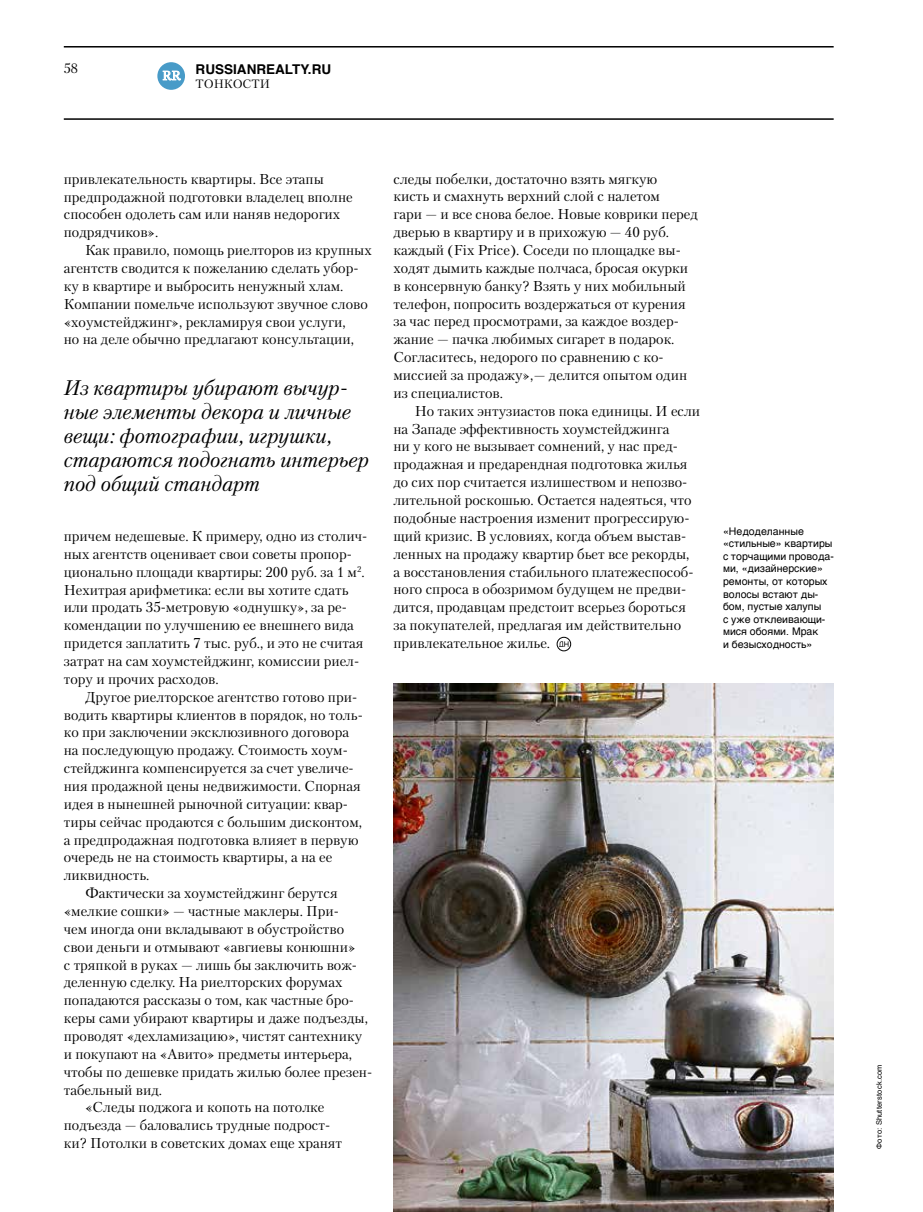
<style>
.page{position:relative;width:923px;height:1212px;background:#fff}
.page>*{position:absolute;margin:0;border:0;box-sizing:border-box;transform-origin:0 0}
.t1{font:italic 21px/24px "Petersburg TF";color:#000}
.t2{font:14.25px/17.9px "Petersburg TF";color:#000}
.t3{font:700 13.5px "Helvetica TF";color:#000}
.t4{font:13.5px "Petersburg TF";color:#000}
.t5{font:12.6px "Petersburg TF";color:#fff}
.t6{font:12px "Petersburg TF";color:#000}
.t7{font:10.5px/12.6px "Helvetica TF";color:#000}
.t8{font:7.5px "Helvetica TF";letter-spacing:.025em;color:#000}
</style>
<div class="page">
<hr style="left:64px;top:118px;width:769px;height:2px;background:#000">
<hr style="left:64px;top:46px;width:769px;height:2px;background:#000">
<div style="left:157px;top:62px;width:28px;height:28px;background:#489bc8;border-radius:50%"></div>
<svg style="left:163px;top:71px;width:18px;height:9px"></svg>
<div style="left:557px;top:637px;width:14px;height:14px;border:1px solid #000;border-radius:50%"></div>
<svg style="left:559px;top:641px;width:9px;height:6px"></svg>
<img style="left:393px;top:684px;width:440px;height:528px">
<p class="t4" style="left:64px;top:60px;width:16px">58</p>
<p class="t3" style="left:196px;top:58px;width:137px">RUSSIANREALTY.RU</p>
<p class="t6" style="left:196px;top:77px;width:39px">Тонкос</p>
<p class="t6" style="left:251px;top:77px;width:17px">ти</p>
<p class="t5" style="left:162px;top:68px;width:20px">RR</p>
<p class="t2" style="left:64px;top:170px;width:290px">привлекательность квартиры. Все этапы предпродажной подготовки владелец вполне способен одолеть сам или наняв недорогих подрядчиков».</p>
<p class="t2" style="left:64px;top:241px;width:309px;text-indent:21px">Как правило, помощь риелторов из крупных агентств сводится к пожеланию сделать убор&shy;ку в квартире и выбросить ненужный хлам.<br>Компании помельче используют звучное слово «хоумстейджинг», рекламируя свои услуги,<br>но на деле обычно предлагают консультации,</p>
<h1 class="t1" style="left:64px;top:375px;width:307px">Из квартиры убирают вычур&shy;ные элементы декора и личные вещи: фотографии, игрушки, стараются подогнать интерьер под общий стандарт</h1>
<p class="t2" style="left:64px;top:527px;width:305px">причем недешевые. К примеру, одно из столич&shy;ных агентств оценивает свои советы пропор&shy;ционально площади квартиры: 200 руб. за 1 м<sup>2</sup>.<br>Нехитрая арифметика: если вы хотите сдать или продать 35-метровую «однушку», за ре&shy;комендации по улучшению ее внешнего вида придется заплатить 7 тыс. руб., и это не считая затрат на сам хоумстейджинг, комиссии риел&shy;тору и прочих расходов.</p>
<p class="t2" style="left:85px;top:687px;width:274px">Другое риелторское агентство готово при-</p>
<p class="t2" style="left:64px;top:705px;width:300px">водить квартиры клиентов в порядок, но толь-</p>
<p class="t2" style="left:64px;top:723px;width:287px">ко при заключении эксклюзивного договора</p>
<p class="t2" style="left:64px;top:741px;width:286px">на последующую продажу. Стоимость хоум-</p>
<p class="t2" style="left:64px;top:759px;width:291px">стейджинга компенсируется за счет увеличе-</p>
<p class="t2" style="left:64px;top:777px;width:298px">ния продажной цены недвижимости. Спорная</p>
<p class="t2" style="left:64px;top:795px;width:286px">идея в нынешней рыночной ситуации: квар-</p>
<p class="t2" style="left:64px;top:812px;width:300px">тиры сейчас продаются с большим дисконтом,</p>
<p class="t2" style="left:64px;top:830px;width:296px">а предпродажная подготовка влияет в первую</p>
<p class="t2" style="left:64px;top:848px;width:270px">очередь не на стоимость квартиры, а на ее</p>
<p class="t2" style="left:64px;top:866px;width:87px">ликвидность.</p>
<p class="t2" style="left:85px;top:884px;width:254px">Фактически за хоумстейджинг берутся</p>
<p class="t2" style="left:64px;top:902px;width:277px">«мелкие сошки» — частные маклеры. При-</p>
<p class="t2" style="left:64px;top:919px;width:282px">чем иногда они вкладывают в обустройство</p>
<p class="t2" style="left:64px;top:937px;width:293px">свои деньги и отмывают «авгиевы конюшни»</p>
<p class="t2" style="left:64px;top:955px;width:293px">с тряпкой в руках — лишь бы заключить вож-</p>
<p class="t2" style="left:64px;top:973px;width:280px">деленную сделку. На риелторских форумах</p>
<p class="t2" style="left:64px;top:991px;width:292px">попадаются рассказы о том, как частные бро-</p>
<p class="t2" style="left:64px;top:1009px;width:306px">керы сами убирают квартиры и даже подъезды,</p>
<p class="t2" style="left:64px;top:1027px;width:300px">проводят «дехламизацию», чистят сантехнику</p>
<p class="t2" style="left:64px;top:1044px;width:290px">и покупают на «Авито» предметы интерьера,</p>
<p class="t2" style="left:64px;top:1062px;width:310px">чтобы по дешевке придать жилью более презен-</p>
<p class="t2" style="left:64px;top:1080px;width:100px">табельный вид.</p>
<p class="t2" style="left:85px;top:1098px;width:241px">«Следы поджога и копоть на потолке</p>
<p class="t2" style="left:64px;top:1116px;width:268px">подъезда — баловались трудные подрост-</p>
<p class="t2" style="left:64px;top:1134px;width:280px">ки? Потолки в советских домах еще хранят</p>
<p class="t2" style="left:393px;top:169px;width:306px">следы побелки, достаточно взять мягкую<br>кисть и смахнуть верхний слой с налетом<br>гари — и все снова белое. Новые коврики перед дверью в квартиру и в прихожую — 40 руб. каждый (Fix Price). Соседи по площадке вы&shy;ходят дымить каждые полчаса, бросая окурки в консервную банку? Взять у них мобильный телефон, попросить воздержаться от курения за час перед просмотрами, за каждое воздер&shy;жание — пачка любимых сигарет в подарок.<br>Согласитесь, недорого по сравнению с ко&shy;миссией за продажу»,— делится опытом один из специалистов.</p>
<p class="t2" style="left:393px;top:402px;width:308px;text-indent:21px">Но таких энтузиастов пока единицы. И если на Западе эффективность хоумстейджинга<br>ни у кого не вызывает сомнений, у нас пред&shy;продажная и предарендная подготовка жилья до сих пор считается излишеством и непозво&shy;лительной роскошью. Остается надеяться, что подобные настроения изменит прогрессирую&shy;щий кризис. В условиях, когда объем выстав&shy;ленных на продажу квартир бьет все рекорды,<br>а восстановления стабильного платежеспособ&shy;ного спроса в обозримом будущем не предви&shy;дится, продавцам предстоит всерьез бороться за покупателей, предлагая им действительно привлекательное жилье.</p>
<p class="t7" style="left:723px;top:525px;width:112px">«Недоделанные «стильные» квартиры с торчащими провода&shy;ми, «дизайнерские» ремонты, от которых волосы встают ды&shy;бом, пустые халупы<br>с уже отклеивающи&shy;мися обоями. Мрак<br>и безысходность»</p>
<p class="t8" style="left:873px;top:1148px;width:85px;rotate:-90deg">Фото: Shutterstock.com</p>
</div>
